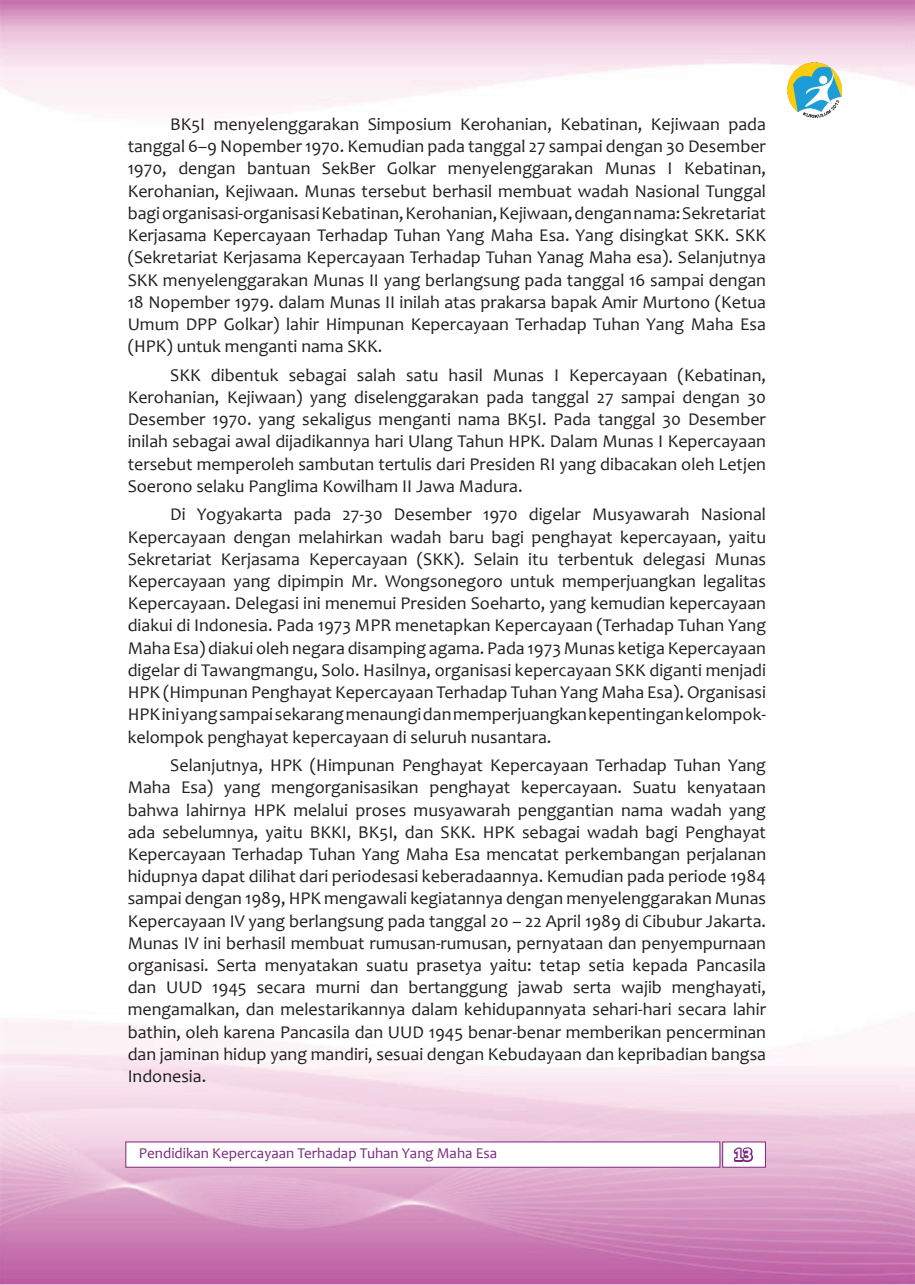
<style>
.page{position:relative;width:915px;height:1285px;background:#fff}
.page>*{position:absolute;margin:0;border:0;box-sizing:border-box;transform-origin:0 0}
.t1{font:18px/22.2px "Candara";color:#231f20;text-align:justify}
.t2{font:700 18px "Calibri";color:#fff}
.t3{font:15px "Candara";color:#7b277c}
</style>
<div class="page">
<img style="left:0;top:0;width:914px;height:1284px">
<img style="left:787px;top:63px;width:54px;height:54px">
<div style="left:125px;top:1141px;width:595px;height:26px;background:#fff"></div>
<div style="left:722px;top:1141px;width:43px;height:26px;background:#fff"></div>
<svg style="left:733px;top:1147px;width:20px;height:16px"></svg>
<p class="t1" style="left:128px;top:113px;width:639px;text-indent:43px">BK5I menyelenggarakan Simposium Kerohanian, Kebatinan, Kejiwaan pada tanggal 6–9 Nopember 1970. Kemudian pada tanggal 27 sampai dengan 30 Desember 1970, dengan bantuan SekBer Golkar menyelenggarakan Munas I Kebatinan, Kerohanian, Kejiwaan. Munas tersebut berhasil membuat wadah Nasional Tunggal bagi organisasi-organisasi Kebatinan, Kerohanian, Kejiwaan, dengan nama: Sekretariat Kerjasama Kepercayaan Terhadap Tuhan Yang Maha Esa. Yang disingkat SKK. SKK (Sekretariat Kerjasama Kepercayaan Terhadap Tuhan Yanag Maha esa). Selanjutnya SKK menyelenggarakan Munas II yang berlangsung pada tanggal 16 sampai dengan 18 Nopember 1979. dalam Munas II inilah atas prakarsa bapak Amir Murtono (Ketua Umum DPP Golkar) lahir Himpunan Kepercayaan Terhadap Tuhan Yang Maha Esa (HPK) untuk menganti nama SKK.</p>
<p class="t1" style="left:128px;top:363px;width:639px;text-indent:43px">SKK dibentuk sebagai salah satu hasil Munas I Kepercayaan (Kebatinan, Kerohanian, Kejiwaan) yang diselenggarakan pada tanggal 27 sampai dengan 30<br>Desember 1970. yang sekaligus menganti nama BK5I. Pada tanggal 30 Desember inilah sebagai awal dijadikannya hari Ulang Tahun HPK. Dalam Munas I Kepercayaan tersebut memperoleh sambutan tertulis dari Presiden RI yang dibacakan oleh Letjen Soerono selaku Panglima Kowilham II Jawa Madura.</p>
<p class="t1" style="left:128px;top:503px;width:639px;text-indent:43px">Di Yogyakarta pada 27-30 Desember 1970 digelar Musyawarah Nasional Kepercayaan dengan melahirkan wadah baru bagi penghayat kepercayaan, yaitu Sekretariat Kerjasama Kepercayaan (SKK). Selain itu terbentuk delegasi Munas Kepercayaan yang dipimpin Mr. Wongsonegoro untuk memperjuangkan legalitas Kepercayaan. Delegasi ini menemui Presiden Soeharto, yang kemudian kepercayaan diakui di Indonesia. Pada 1973 MPR menetapkan Kepercayaan (Terhadap Tuhan Yang Maha Esa) diakui oleh negara disamping agama. Pada 1973 Munas ketiga Kepercayaan digelar di Tawangmangu, Solo. Hasilnya, organisasi kepercayaan SKK diganti menjadi HPK (Himpunan Penghayat Kepercayaan Terhadap Tuhan Yang Maha Esa). Organisasi HPK ini yang sampai sekarang menaungi dan memperjuangkan kepentingan kelompok&shy;kelompok penghayat kepercayaan di seluruh nusantara.</p>
<p class="t1" style="left:128px;top:753px;width:639px;text-indent:43px">Selanjutnya, HPK (Himpunan Penghayat Kepercayaan Terhadap Tuhan Yang Maha Esa) yang mengorganisasikan penghayat kepercayaan. Suatu kenyataan bahwa lahirnya HPK melalui proses musyawarah penggantian nama wadah yang ada sebelumnya, yaitu BKKI, BK5I, dan SKK. HPK sebagai wadah bagi Penghayat Kepercayaan Terhadap Tuhan Yang Maha Esa mencatat perkembangan perjalanan hidupnya dapat dilihat dari periodesasi keberadaannya. Kemudian pada periode 1984 sampai dengan 1989, HPK mengawali kegiatannya dengan menyelenggarakan Munas Kepercayaan IV yang berlangsung pada tanggal 20 – 22 April 1989 di Cibubur Jakarta.<br>Munas IV ini berhasil membuat rumusan-rumusan, pernyataan dan penyempurnaan organisasi. Serta menyatakan suatu prasetya yaitu: tetap setia kepada Pancasila dan UUD 1945 secara murni dan bertanggung jawab serta wajib menghayati, mengamalkan, dan melestarikannya dalam kehidupannyata sehari-hari secara lahir bathin, oleh karena Pancasila dan UUD 1945 benar-benar memberikan pencerminan dan jaminan hidup yang mandiri, sesuai dengan Kebudayaan dan kepribadian bangsa Indonesia.</p>
<p class="t3" style="left:139px;top:1143px;width:360px">Pendidikan Kepercayaan Terhadap Tuhan Yang Maha Esa</p>
<p class="t2" style="left:733px;top:1142px;width:20px">13</p>
</div>
